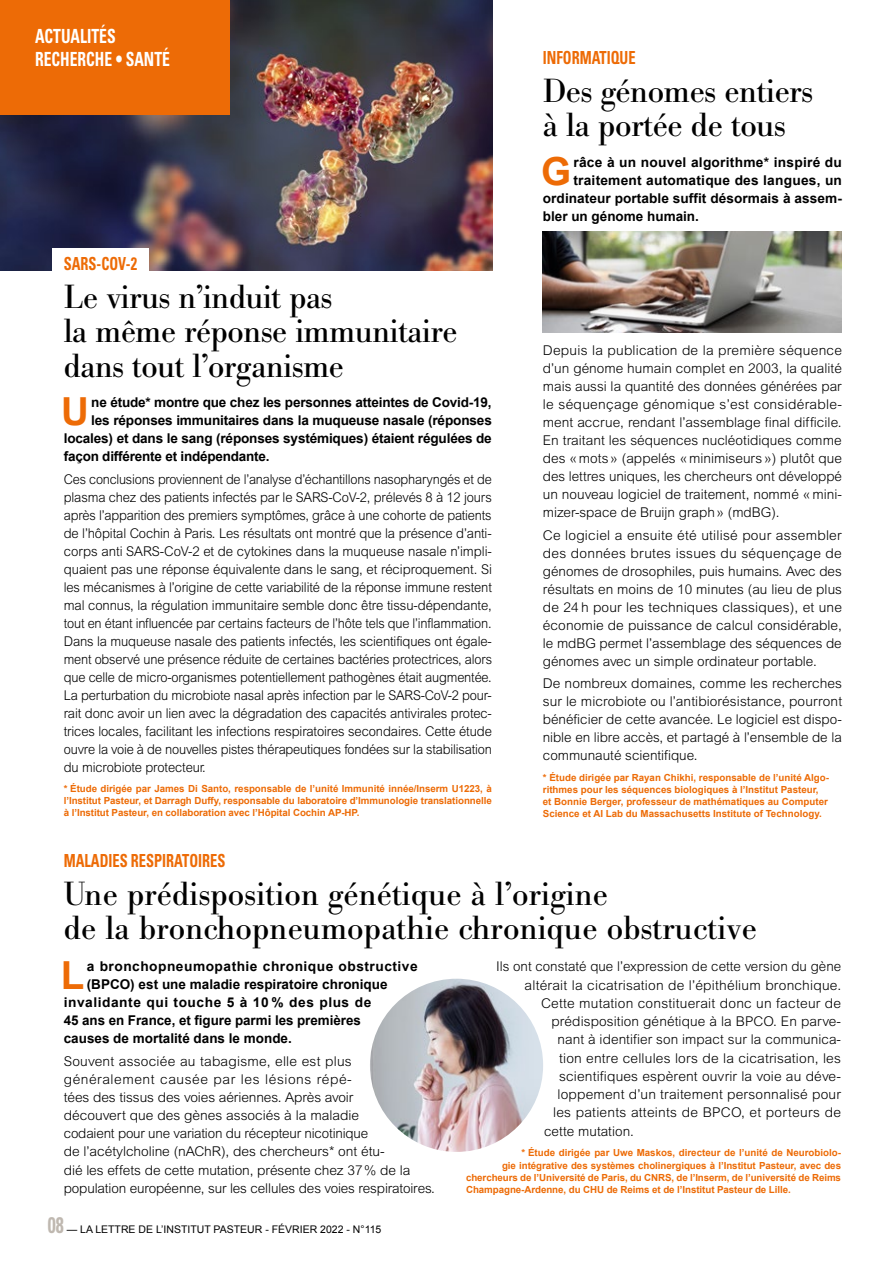
<style>
.page{position:relative;width:893px;height:1263px;background:#fff}
.page>*{position:absolute;margin:0;border:0;box-sizing:border-box;transform-origin:0 0}
.t1{font:700 38.7px "Arial";color:#ed6b06}
.t2{font:33px/34.5px "Bodoni BE";letter-spacing:-.01em;color:#000}
.t3{font:700 condensed 19.5px/22.6px "Univers LT Std";color:#fff;scale:.8 1}
.t4{font:700 condensed 18px "Univers LT Std";color:#ed6b06;scale:.8 1}
.t5{font:300 13.5px/18px "Arial MT Std";color:#000;text-align:justify}
.t6{font:300 13.5px/18px "Arial MT Std";color:#000;text-align:justify;scale:.94 1}
.t7{font:700 13.5px "Arial";color:#000}
.t8{font:700 13.5px "Arial";letter-spacing:.035em;color:#000}
.t9{font:300 13.5px "Arial MT Std";letter-spacing:.02em;color:#000}
.t10{font:700 13.5px "Arial";letter-spacing:.04em;color:#000}
.t11{font:10.5px "Arial";color:#000}
.t12{font:700 9.75px/12px "Arial";color:#ed6b06;text-align:justify}
.s1{font-family:"Univers LT Std";font-weight:700;font-stretch:condensed;font-size:22.5px;color:#bfb8b0}
</style>
<div class="page">
<hr style="left:892px;top:0;width:1px;height:307px;background:#000">
<img style="left:0;top:0;width:493px;height:270px">
<div style="left:52px;top:249px;width:97px;height:27px;background:#fff"></div>
<img style="left:370px;top:979px;width:173px;height:173px;border-radius:87px">
<img style="left:543px;top:231px;width:299px;height:101px">
<div style="left:0;top:0;width:230px;height:115px;background:#ed6b06"></div>
<h3 class="t3" style="left:35px;top:25px;width:170px">ACTUALITÉS<br>RECHERCHE • SANTÉ</h3>
<h3 class="t4" style="left:64px;top:253px;width:93px">SARS-COV-2</h3>
<h2 class="t2" style="left:64px;top:280px;width:395px">Le virus n’induit pas<br>la même réponse immunitaire dans tout l’organisme</h2>
<h1 class="t1" style="left:61px;top:386px;width:29px">U</h1>
<p class="t7" style="left:91px;top:394px;width:402px">ne étude* montre que chez les personnes atteintes de Covid-19,</p>
<p class="t7" style="left:91px;top:412px;width:402px">les réponses immunitaires dans la muqueuse nasale (réponses</p>
<p class="t7" style="left:64px;top:430px;width:430px">locales) et dans le sang (réponses systémiques) étaient régulées de</p>
<p class="t7" style="left:64px;top:448px;width:207px">façon différente et indépendante.</p>
<p class="t6" style="left:64px;top:470px;width:457px">Ces conclusions proviennent de l’analyse d’échantillons nasopharyngés et de plasma chez des patients infectés par le SARS-CoV-2, prélevés 8 à 12 jours après l’apparition des premiers symptômes, grâce à une cohorte de patients de l’hôpital Cochin à Paris. Les résultats ont montré que la présence d’anti&shy;corps anti SARS-CoV-2 et de cytokines dans la muqueuse nasale n’impli&shy;quaient pas une réponse équivalente dans le sang, et réciproquement. Si les mécanismes à l’origine de cette variabilité de la réponse immune restent mal connus, la régulation immunitaire semble donc être tissu-dépendante, tout en étant influencée par certains facteurs de l’hôte tels que l’inflammation.<br>Dans la muqueuse nasale des patients infectés, les scientifiques ont égale&shy;ment observé une présence réduite de certaines bactéries protectrices, alors que celle de micro-organismes potentiellement pathogènes était augmentée.<br>La perturbation du microbiote nasal après infection par le SARS-CoV-2 pour&shy;rait donc avoir un lien avec la dégradation des capacités antivirales protec&shy;trices locales, facilitant les infections respiratoires secondaires. Cette étude ouvre la voie à de nouvelles pistes thérapeutiques fondées sur la stabilisation du microbiote protecteur.</p>
<p class="t12" style="left:64px;top:783px;width:430px">* Étude dirigée par James Di Santo, responsable de l’unité Immunité innée/Inserm U1223, à l’Institut Pasteur, et Darragh Duffy, responsable du laboratoire d’Immunologie translationnelle à l’Institut Pasteur, en collaboration avec l’Hôpital Cochin AP-HP.</p>
<h3 class="t4" style="left:64px;top:850px;width:203px">MALADIES RESPIRATOIRES</h3>
<h3 class="t4" style="left:543px;top:46px;width:117px">INFORMATIQUE</h3>
<h2 class="t2" style="left:543px;top:74px;width:272px">Des génomes entiers à la portée de tous</h2>
<h1 class="t1" style="left:541px;top:146px;width:32px">G</h1>
<p class="t7" style="left:573px;top:153px;width:270px">râce à un nouvel algorithme* inspiré du</p>
<p class="t7" style="left:573px;top:171px;width:270px">traitement automatique des langues, un</p>
<p class="t7" style="left:543px;top:189px;width:301px">ordinateur portable suffit désormais à assem-</p>
<p class="t7" style="left:543px;top:207px;width:158px">bler un génome humain.</p>
<p class="t5" style="left:543px;top:342px;width:301px">Depuis la publication de la première séquence d’un génome humain complet en 2003, la qualité mais aussi la quantité des données générées par le séquençage génomique s’est considérable&shy;ment accrue, rendant l’assemblage final difficile.<br>En traitant les séquences nucléotidiques comme des «mots» (appelés «minimiseurs») plutôt que des lettres uniques, les chercheurs ont développé un nouveau logiciel de traitement, nommé « mini&shy;mizer-space de Bruijn graph» (mdBG).</p>
<p class="t5" style="left:543px;top:526px;width:301px">Ce logiciel a ensuite été utilisé pour assembler des données brutes issues du séquençage de génomes de drosophiles, puis humains. Avec des résultats en moins de 10 minutes (au lieu de plus de 24 h pour les techniques classiques), et une économie de puissance de calcul considérable, le mdBG permet l’assemblage des séquences de génomes avec un simple ordinateur portable.</p>
<p class="t5" style="left:543px;top:674px;width:301px">De nombreux domaines, comme les recherches sur le microbiote ou l’antibiorésistance, pourront bénéficier de cette avancée. Le logiciel est dispo&shy;nible en libre accès, et partagé à l’ensemble de la communauté scientifique.</p>
<p class="t12" style="left:543px;top:771px;width:288px;text-align:left">* Étude dirigée par Rayan Chikhi, responsable de l’unité Algo&shy;rithmes pour les séquences biologiques à l’Institut Pasteur, et Bonnie Berger, professeur de mathématiques au Computer Science et AI Lab du Massachusetts Institute of Technology.</p>
<h2 class="t2" style="left:64px;top:877px;width:695px">Une prédisposition génétique à l’origine<br>de la bronchopneumopathie chronique obstructive</h2>
<h1 class="t1" style="left:61px;top:950px;width:25px">L</h1>
<p class="t8" style="left:87px;top:957px;width:332px">a bronchopneumopathie chronique obstructive</p>
<p class="t7" style="left:87px;top:975px;width:302px">(BPCO) est une maladie respiratoire chronique</p>
<p class="t10" style="left:64px;top:993px;width:309px">invalidante qui touche 5 à 10 % des plus de</p>
<p class="t7" style="left:64px;top:1011px;width:299px">45 ans en France, et figure parmi les premières</p>
<p class="t7" style="left:64px;top:1030px;width:230px">causes de mortalité dans le monde.</p>
<p class="t5" style="left:64px;top:1052px;width:373px;text-align:left">Souvent associée au tabagisme, elle est plus généralement causée par les lésions répé-<br>tées des tissus des voies aériennes. Après avoir<br>découvert que des gènes associés à la maladie<br>codaient pour une variation du récepteur nicotinique<br>de l’acétylcholine (nAChR), des chercheurs* ont étu-<br>dié les effets de cette mutation, présente chez 37% de la population européenne, sur les cellules des voies respiratoires.</p>
<p class="t11" style="left:48px;top:1223px;width:335px"><span class="s1">08</span> — LA LETTRE DE L’INSTITUT PASTEUR - FÉVRIER 2022 - N°115</p>
<p class="t5" style="left:496px;top:957px;width:347px">Ils ont constaté que l’expression de cette version du gène</p>
<p class="t5" style="left:525px;top:976px;width:318px">altérait la cicatrisation de l’épithélium bronchique.</p>
<p class="t5" style="left:541px;top:994px;width:302px">Cette mutation constituerait donc un facteur de</p>
<p class="t5" style="left:552px;top:1012px;width:291px">prédisposition génétique à la BPCO. En parve-</p>
<p class="t5" style="left:558px;top:1030px;width:285px">nant à identifier son impact sur la communica-</p>
<p class="t5" style="left:559px;top:1049px;width:283px">tion entre cellules lors de la cicatrisation, les</p>
<p class="t5" style="left:559px;top:1067px;width:283px">scientifiques espèrent ouvrir la voie au déve-</p>
<p class="t5" style="left:558px;top:1085px;width:285px">loppement d’un traitement personnalisé pour</p>
<p class="t9" style="left:553px;top:1105px;width:290px">les patients atteints de BPCO, et porteurs de</p>
<p class="t5" style="left:544px;top:1122px;width:91px">cette mutation.</p>
<p class="t12" style="left:522px;top:1147px;width:321px">* Étude dirigée par Uwe Maskos, directeur de l’unité de Neurobiolo-</p>
<p class="t12" style="left:502px;top:1159px;width:340px">gie intégrative des systèmes cholinergiques à l’Institut Pasteur, avec des</p>
<p class="t12" style="left:466px;top:1172px;width:376px">chercheurs de l’Université de Paris, du CNRS, de l’Inserm, de l’université de Reims</p>
<p class="t12" style="left:466px;top:1184px;width:326px">Champagne-Ardenne, du CHU de Reims et de l’Institut Pasteur de Lille.</p>
</div>
